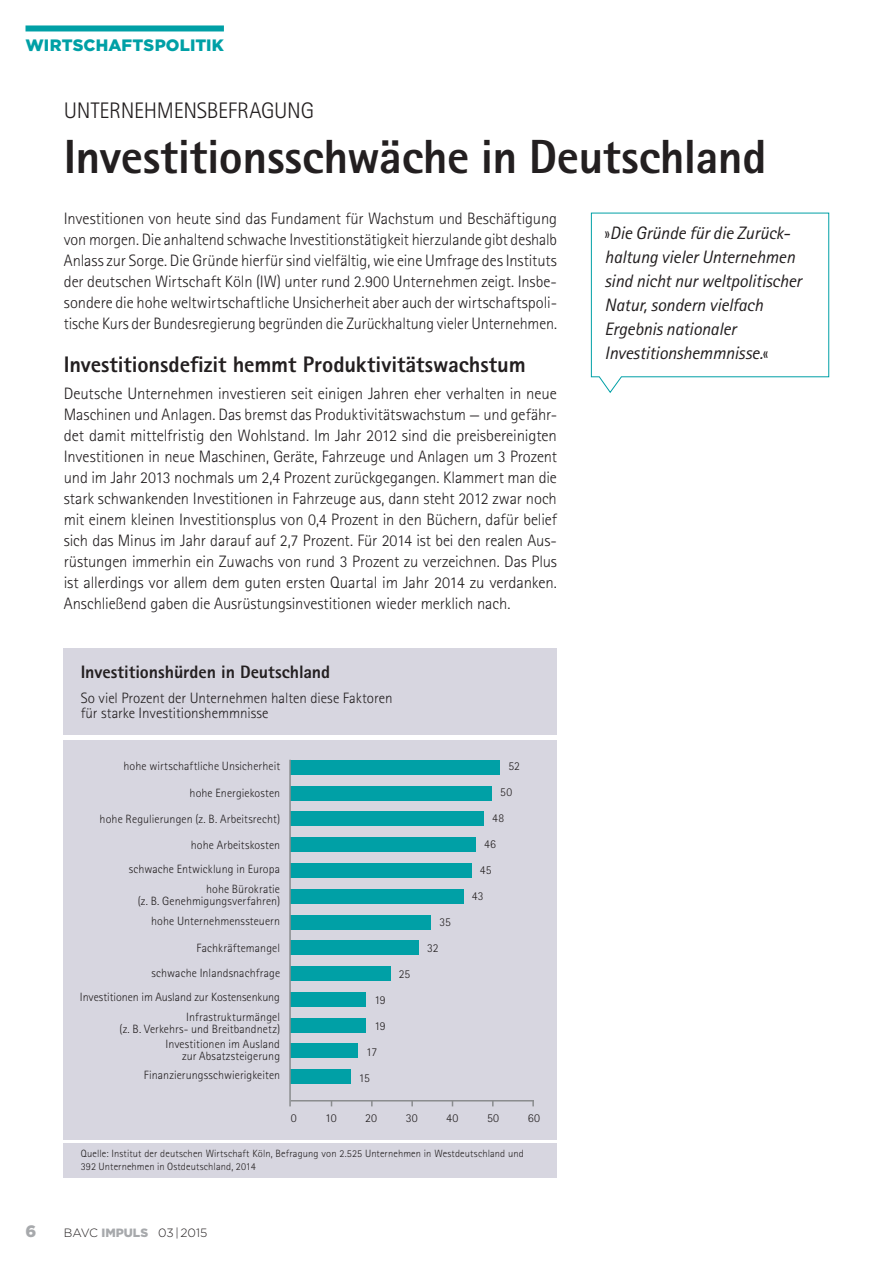
<style>
.page{position:relative;width:893px;height:1263px;background:#fff}
.page>*{position:absolute;margin:0;border:0;box-sizing:border-box;transform-origin:0 0}
.t1{font:800 48px "Rotis Sans Serif Std";letter-spacing:-.01em;color:#231f20}
.t2{font:800 22.5px "Rotis Sans Serif Std";letter-spacing:-.005em;color:#231f20}
.t3{font:300 22.5px "Rotis Sans Serif Std";letter-spacing:-.015em;color:#231f20}
.t4{font:italic 18px/24px "Rotis Sans Serif Std";letter-spacing:-.015em;color:#231f20}
.t5{font:800 18px "Rotis Sans Serif Std";letter-spacing:-.005em;color:#231f20}
.t6{font:300 16.5px/21px "Rotis Sans Serif Std";letter-spacing:-.005em;color:#231f20;text-align:justify}
.t7{font:900 16.5px "Gotham";letter-spacing:.01em;color:#00a0a6}
.t8{font:900 16.5px "Gotham";color:#a7a9ac}
.t9{font:300 15px/15px "Rotis Sans Serif Std";letter-spacing:-.005em;color:#231f20}
.t10{font:300 12px/25.5px "Rotis Sans Serif Std";letter-spacing:.005em;color:#231f20;text-align:right}
.t11{font:300 12px "Gotham";color:#231f20}
.t12{font:300 10.5px/13.5px "Rotis Sans Serif Std";letter-spacing:.015em;color:#231f20}
.s1{font-weight:900;color:#a7a9ac}
.s2{font-weight:300;font-style:normal}
</style>
<div class="page">
<div style="left:26px;top:25px;width:198px;height:6px;background:#00a0a6"></div>
<svg style="left:590px;top:212px;width:240px;height:181px"></svg>
<div style="left:64px;top:648px;width:493px;height:491px;background:#d7d6e0"></div>
<div style="left:64px;top:1144px;width:493px;height:34px;background:#d7d6e0"></div>
<hr style="left:64px;top:736px;width:493px;height:4px;background:#fff">
<div style="left:290px;top:760px;width:210px;height:15px;background:#00a0a6"></div>
<div style="left:290px;top:786px;width:202px;height:15px;background:#00a0a6"></div>
<div style="left:290px;top:811px;width:194px;height:15px;background:#00a0a6"></div>
<div style="left:290px;top:837px;width:185px;height:15px;background:#00a0a6"></div>
<div style="left:290px;top:863px;width:181px;height:15px;background:#00a0a6"></div>
<div style="left:290px;top:889px;width:173px;height:15px;background:#00a0a6"></div>
<div style="left:290px;top:915px;width:141px;height:14px;background:#00a0a6"></div>
<div style="left:290px;top:940px;width:129px;height:15px;background:#00a0a6"></div>
<div style="left:290px;top:966px;width:100px;height:15px;background:#00a0a6"></div>
<div style="left:290px;top:992px;width:76px;height:15px;background:#00a0a6"></div>
<div style="left:290px;top:1018px;width:76px;height:14px;background:#00a0a6"></div>
<div style="left:290px;top:1043px;width:68px;height:15px;background:#00a0a6"></div>
<div style="left:290px;top:1069px;width:60px;height:15px;background:#00a0a6"></div>
<hr style="left:289px;top:760px;width:2px;height:346px;background:#8a8c8e">
<hr style="left:291px;top:1100px;width:243px;height:1px;background:#8a8c8e">
<p class="t7" style="left:26px;top:39px;width:200px">WIRTSCHAFTSPOLITIK</p>
<h2 class="t3" style="left:64px;top:102px;width:252px">UNTERNEHMENSBEFRAGUNG</h2>
<h1 class="t1" style="left:64px;top:139px;width:704px">Investitionsschwäche in Deutschland</h1>
<p class="t6" style="left:64px;top:210px;width:495px">Investitionen von heute sind das Fundament für Wachstum und Beschäftigung von morgen. Die anhaltend schwache Investitionstätigkeit hierzulande gibt deshalb Anlass zur Sorge. Die Gründe hierfür sind vielfältig, wie eine Umfrage des Instituts der deutschen Wirtschaft Köln (IW) unter rund 2.900 Unternehmen zeigt. Ins be&shy;sondere die hohe weltwirtschaftliche Unsicherheit aber auch der wirtschaftspoli&shy;tische Kurs der Bundesregierung begründen die Zurückhaltung vieler Unternehmen.</p>
<h2 class="t2" style="left:64px;top:355px;width:464px">Investitionsdefizit hemmt Produktivitätswachstum</h2>
<p class="t6" style="left:64px;top:384px;width:495px">Deutsche Unternehmen investieren seit einigen Jahren eher verhalten in neue Maschinen und Anlagen. Das bremst das Produktivitätswachstum — und gefähr&shy;det damit mittelfristig den Wohlstand. Im Jahr 2012 sind die preisbereinigten Investitionen in neue Maschinen, Geräte, Fahrzeuge und Anlagen um 3 Prozent und im Jahr 2013 nochmals um 2,4 Prozent zurückgegangen. Klammert man die stark schwankenden Investitionen in Fahrzeuge aus, dann steht 2012 zwar noch mit einem kleinen Investitionsplus von 0,4 Prozent in den Büchern, dafür belief sich das Minus im Jahr darauf auf 2,7 Prozent. Für 2014 ist bei den realen Aus&shy;rüstungen immerhin ein Zuwachs von rund 3 Prozent zu verzeichnen. Das Plus ist allerdings vor allem dem guten ersten Quartal im Jahr 2014 zu verdanken.<br>Anschließend gaben die Ausrüstungsinvestitionen wieder merklich nach.</p>
<p class="t5" style="left:81px;top:665px;width:251px">Investitionshürden in Deutschland</p>
<p class="t9" style="left:81px;top:692px;width:313px">So viel Prozent der Unternehmen halten diese Faktoren für starke Investitionshemmnisse</p>
<p class="t10" style="left:123px;top:755px;width:158px">hohe wirtschaftliche Unsicherheit</p>
<p class="t10" style="left:100px;top:781px;width:182px">hohe Energiekosten<br>hohe Regulierungen (z. B. Arbeitsrecht) hohe Arbeitskosten<br>schwache Entwicklung in Europa</p>
<p class="t10" style="left:138px;top:884px;width:144px;line-height:12px">hohe Bürokratie<br>(z. B. Genehmigungsverfahren)</p>
<p class="t10" style="left:151px;top:909px;width:131px">hohe Unternehmenssteuern</p>
<p class="t10" style="left:80px;top:937px;width:202px;line-height:24.8px">Fachkräftemangel<br>schwache Inlandsnachfrage<br>Investitionen im Ausland zur Kostensenkung</p>
<p class="t10" style="left:119px;top:1012px;width:162px;line-height:12px">Infrastrukturmängel<br>(z. B. Verkehrs- und Breitbandnetz)</p>
<p class="t10" style="left:165px;top:1039px;width:116px;line-height:12px">Investitionen im Ausland zur Absatzsteigerung</p>
<p class="t10" style="left:144px;top:1063px;width:138px">Finanzierungsschwierigkeiten</p>
<p class="t10" style="left:374px;top:988px;width:13px">19</p>
<p class="t10" style="left:374px;top:1014px;width:13px">19</p>
<p class="t10" style="left:366px;top:1040px;width:13px">17</p>
<p class="t10" style="left:359px;top:1066px;width:13px">15</p>
<p class="t10" style="left:399px;top:962px;width:13px">25</p>
<p class="t10" style="left:439px;top:910px;width:13px">35</p>
<p class="t10" style="left:427px;top:936px;width:13px">32</p>
<p class="t10" style="left:508px;top:755px;width:13px">52</p>
<p class="t10" style="left:500px;top:781px;width:13px">50</p>
<p class="t10" style="left:492px;top:807px;width:13px">48</p>
<p class="t10" style="left:484px;top:833px;width:13px">46</p>
<p class="t10" style="left:480px;top:859px;width:13px">45</p>
<p class="t10" style="left:472px;top:885px;width:13px">43</p>
<p class="t10" style="left:291px;top:1106px;width:7px">0</p>
<p class="t10" style="left:325px;top:1106px;width:13px">10</p>
<p class="t10" style="left:365px;top:1106px;width:14px">20</p>
<p class="t10" style="left:406px;top:1106px;width:14px">30</p>
<p class="t10" style="left:446px;top:1106px;width:14px">40</p>
<p class="t10" style="left:487px;top:1106px;width:14px">50</p>
<p class="t10" style="left:528px;top:1106px;width:14px">60</p>
<p class="t12" style="left:81px;top:1148px;width:445px">Quelle: Institut der deutschen Wirtschaft Köln, Befragung von 2.525 Unternehmen in Westdeutschland und<br>392 Unternehmen in Ostdeutschland, 2014</p>
<p class="t8" style="left:26px;top:1226px;width:12px">6</p>
<p class="t11" style="left:64px;top:1229px;width:145px">BAVC <span class="s1">IMPULS</span> 03-|-2015</p>
<p class="t4" style="left:605px;top:222px;width:199px"><span class="s2">»</span>Die Gründe für die Zurück&shy;haltung vieler Unternehmen sind nicht nur weltpolitischer<br>Natur, sondern vielfach<br>Ergebnis nationaler<br>Investitionshemmnisse.<span class="s2">«</span></p>
</div>
